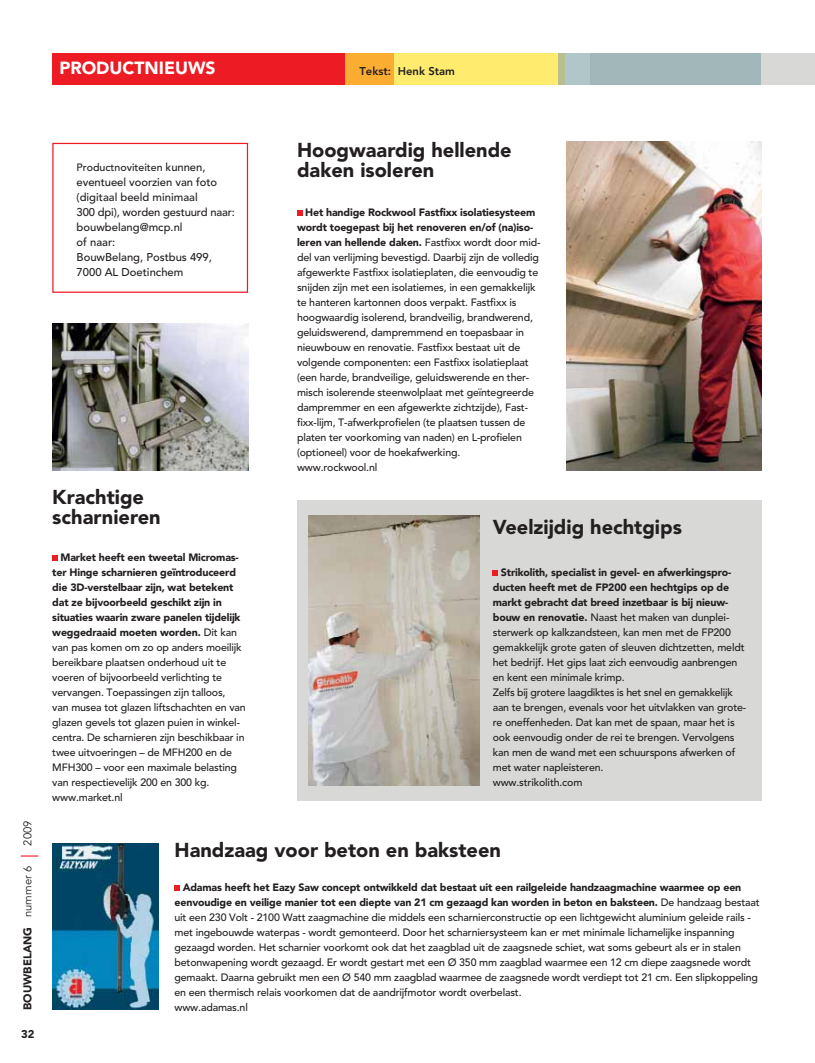
<style>
.page{position:relative;width:815px;height:1063px;background:#fff}
.page>*{position:absolute;margin:0;border:0;box-sizing:border-box;transform-origin:0 0}
.t1{font:900 20px/20px "Avenir";color:#231f20}
.t2{font:900 17.5px "Avenir";color:#fff}
.t3{font:500 11.25px/15px "Avenir";color:#231f20}
.t4{font:11.25px "Avenir";color:#231f20}
.t5{font:800 11.25px "Avenir";color:#231f20}
.t6{font:900 11.25px "Avenir";color:#231f20}
.t7{font:500 10.62px/15px "Avenir";letter-spacing:-.015em;color:#231f20}
.s1{font-weight:900}
.s2{font-weight:900;font-size:17.5px;color:#ed1c24}
.s3{font-size:11.25px}
</style>
<div class="page">
<div style="left:297px;top:501px;width:465px;height:300px;background:#d8d8d7"></div>
<div style="left:761px;top:53px;width:54px;height:32px;background:#d8d8d7"></div>
<div style="left:52px;top:53px;width:293px;height:32px;background:#ed1c24"></div>
<div style="left:394px;top:53px;width:164px;height:32px;background:#ffec6e"></div>
<div style="left:345px;top:53px;width:49px;height:32px;background:#fbad32"></div>
<div style="left:565px;top:53px;width:26px;height:32px;background:#b0c6c8"></div>
<div style="left:591px;top:53px;width:170px;height:32px;background:#a1b7ba"></div>
<div style="left:558px;top:53px;width:7px;height:32px;background:#b6bf8d"></div>
<div style="left:52px;top:143px;width:196px;height:150px;border:1px solid #ed1c24"></div>
<svg style="left:297px;top:210px;width:5px;height:6px"></svg>
<svg style="left:175px;top:885px;width:5px;height:6px"></svg>
<svg style="left:52px;top:555px;width:6px;height:6px"></svg>
<svg style="left:493px;top:570px;width:5px;height:6px"></svg>
<img style="left:566px;top:142px;width:196px;height:329px">
<img style="left:52px;top:843px;width:107px;height:167px">
<img style="left:52px;top:324px;width:196px;height:147px">
<img style="left:308px;top:516px;width:172px;height:270px">
<p class="t2" style="left:59px;top:61px;width:158px">PRODUCTNIEUWS</p>
<p class="t5" style="left:359px;top:66px;width:97px">Tekst: Henk Stam</p>
<p class="t4" style="left:23px;top:1010px;width:191px;rotate:-90deg"><span class="s1">BOUWBELANG</span> nummer 6 <span class="s2">|</span> 2009</p>
<p class="t6" style="left:21px;top:1029px;width:15px">32</p>
<p class="t7" style="left:77px;top:161px;width:130px">Productnoviteiten <span class="s3">kunnen,</span></p>
<p class="t3" style="left:77px;top:176px;width:160px">eventueel voorzien van foto (digitaal beeld minimaal<br>300 dpi), worden gestuurd naar: bouwbelang@mcp.nl<br>of naar:<br>BouwBelang, Postbus 499,<br>7000 AL Doetinchem</p>
<p class="t1" style="left:52px;top:489px;width:110px">Krachtige scharnieren</p>
<p class="t7" style="left:52px;top:551px;width:195px;text-indent:8px"><span class="s1">Market heeft een tweetal Micromas&shy;ter Hinge scharnieren geïntroduceerd die 3D-verstelbaar zijn, wat betekent dat ze bijvoorbeeld geschikt zijn in situaties waarin zware panelen tijdelijk weggedraaid moeten worden.</span> Dit kan van pas komen om zo op anders moeilijk bereikbare plaatsen onderhoud uit te voeren of bijvoorbeeld verlichting te vervangen. Toepassingen zijn talloos,<br>van musea tot glazen liftschachten en van glazen gevels tot glazen puien in winkel&shy;centra. De scharnieren zijn beschikbaar in twee uitvoeringen – de MFH200 en de MFH300 – voor een maximale belasting van respectievelijk 200 en 300 kg. www.market.nl</p>
<p class="t1" style="left:297px;top:142px;width:216px">Hoogwaardig hellende daken isoleren</p>
<p class="t7" style="left:297px;top:206px;width:245px;text-indent:8px"><span class="s1">Het handige Rockwool Fastfixx isolatiesysteem wordt toegepast bij het renoveren en/of (na)iso&shy;leren van hellende daken.</span> Fastfixx wordt door mid&shy;del van verlijming bevestigd. Daarbij zijn de volledig afgewerkte Fastfixx isolatieplaten, die eenvoudig te snijden zijn met een isolatiemes, in een gemakkelijk te hanteren kartonnen doos verpakt. Fastfixx is hoogwaardig isolerend, brandveilig, brandwerend, geluidswerend, dampremmend en toepasbaar in nieuwbouw en renovatie. Fastfixx bestaat uit de volgende componenten: een Fastfixx isolatieplaat (een harde, brandveilige, geluidswerende en ther&shy;misch isolerende steenwolplaat met geïntegreerde dampremmer en een afgewerkte zichtzijde), Fast&shy;fixx-lijm, T-afwerkprofielen (te plaatsen tussen de platen ter voorkoming van naden) en L-profielen (optioneel) voor de hoekafwerking. www.rockwool.nl</p>
<p class="t1" style="left:493px;top:519px;width:191px">Veelzijdig hechtgips</p>
<p class="t7" style="left:493px;top:566px;width:255px;text-indent:8px"><span class="s1">Strikolith, specialist in gevel- en afwerkingspro&shy;ducten heeft met de FP200 een hechtgips op de markt gebracht dat breed inzetbaar is bij nieuw&shy;bouw en renovatie.</span> Naast het maken van dunplei&shy;sterwerk op kalkzandsteen, kan men met de FP200 gemakkelijk grote gaten of sleuven dichtzetten, meldt het bedrijf. Het gips laat zich eenvoudig aanbrengen en kent een minimale krimp.<br>Zelfs bij grotere laagdiktes is het snel en gemakkelijk aan te brengen, evenals voor het uitvlakken van grote&shy;re oneffenheden. Dat kan met de spaan, maar het is ook eenvoudig onder de rei te brengen. Vervolgens kan men de wand met een schuurspons afwerken of met water napleisteren.<br>www.strikolith.com</p>
<p class="t1" style="left:175px;top:841px;width:328px">Handzaag voor beton en baksteen</p>
<p class="t7" style="left:175px;top:881px;width:587px;text-indent:8px"><span class="s1">Adamas heeft het Eazy Saw concept ontwikkeld dat bestaat uit een railgeleide handzaagmachine waarmee op een eenvoudige en veilige manier tot een diepte van 21 cm gezaagd kan worden in beton en baksteen.</span> De handzaag bestaat uit een 230 Volt - 2100 Watt zaagmachine die middels een scharnierconstructie op een lichtgewicht aluminium geleide rails - met ingebouwde waterpas - wordt gemonteerd. Door het scharniersysteem kan er met minimale lichamelijke inspanning gezaagd worden. Het scharnier voorkomt ook dat het zaagblad uit de zaagsnede schiet, wat soms gebeurt als er in stalen betonwapening wordt gezaagd. Er wordt gestart met een Ø 350 mm zaagblad waarmee een 12 cm diepe zaagsnede wordt gemaakt. Daarna gebruikt men een Ø 540 mm zaagblad waarmee de zaagsnede wordt verdiept tot 21 cm. Een slipkoppeling en een thermisch relais voorkomen dat de aandrijfmotor wordt overbelast.<br>www.adamas.nl</p>
</div>
